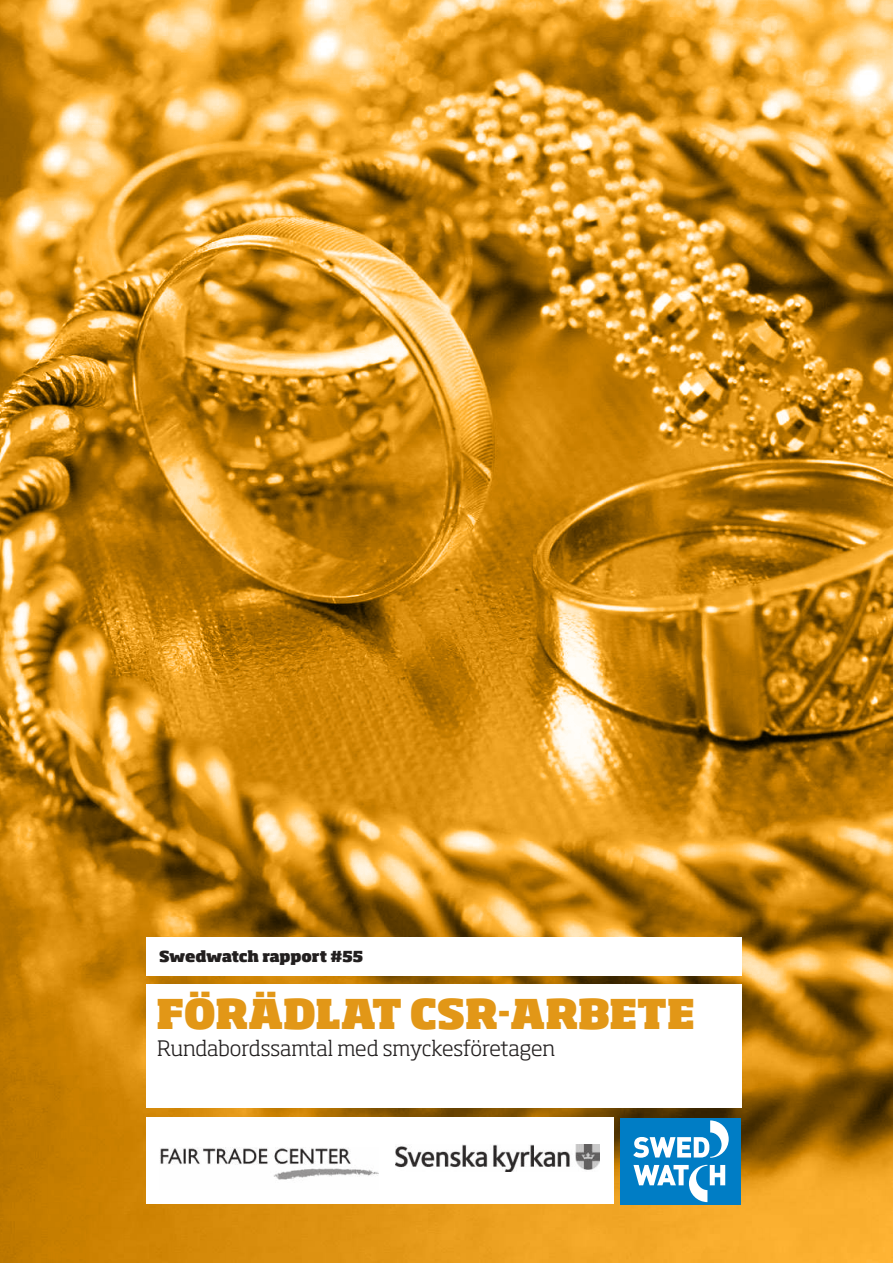
<style>
.page{position:relative;width:893px;height:1263px;background:#fff}
.page>*{position:absolute;margin:0;border:0;box-sizing:border-box;transform-origin:0 0}
.t1{font:800 40.5px "Soho Std";letter-spacing:-.005em;color:#e29717}
.t2{font:300 21px "Soho Std";letter-spacing:-.005em;color:#221f1f}
.t3{font:800 15px "Soho Std";letter-spacing:-.015em;color:#221f1f}
</style>
<div class="page">
<img style="left:0;top:0;width:893px;height:1263px">
<div style="left:146px;top:985px;width:595px;height:123px;background:#fff"></div>
<div style="left:146px;top:937px;width:595px;height:39px;background:#fff"></div>
<div style="left:146px;top:1117px;width:467px;height:87px;background:#fff"></div>
<div style="left:620px;top:1118px;width:121px;height:86px;background:#007dc5"></div>
<svg style="left:633px;top:1165px;width:92px;height:37px"></svg>
<svg style="left:633px;top:1120px;width:96px;height:38px"></svg>
<img style="left:395px;top:1144px;width:204px;height:27px">
<img style="left:160px;top:1148px;width:219px;height:32px">
<p class="t3" style="left:159px;top:948px;width:206px">Swedwatch rapport #55</p>
<h1 class="t1" style="left:157px;top:991px;width:540px">FÖRÄDLAT CSR-ARBETE</h1>
<p class="t2" style="left:157px;top:1040px;width:400px">Rundabordssamtal med smyckesföretagen</p>
</div>
